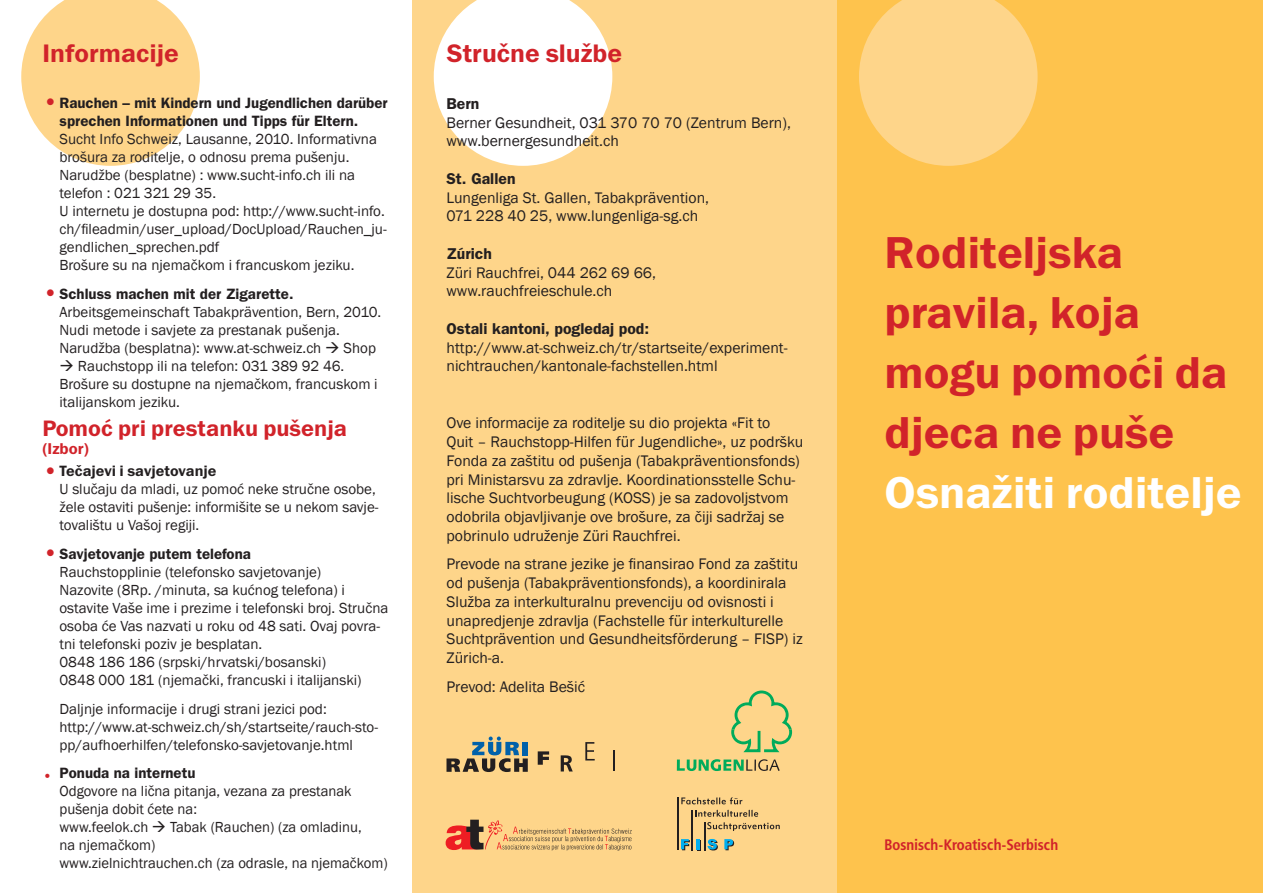
<style>
.page{position:relative;width:1263px;height:893px;background:#fff}
.page>*{position:absolute;margin:0;border:0;box-sizing:border-box;transform-origin:0 0}
.t1{font:45px/60px "Franklin Gothic Demi E";color:#d1232a}
.t2{font:45px "Franklin Gothic Demi E";color:#fff}
.t3{font:25.5px "Franklin Gothic Demi E";color:#d1232a}
.t4{font:22.5px "Franklin Gothic Demi E";color:#d1232a}
.t5{font:15.75px/18.8px "Franklin Gothic";color:#231f20}
.t6{font:600 15.75px "Franklin Gothic";color:#231f20}
.t7{font:15.75px "Franklin Gothic Demi E";color:#d1232a}
.t8{font:15px/18px "Franklin Gothic";color:#231f20}
.t9{font:600 15px/18px "Franklin Gothic";color:#231f20}
.t10{font:700 15px "Frutiger Condensed BQ";letter-spacing:.01em;color:#d1232a}
.t11{font:15px "Franklin Gothic Demi E";color:#231f20}
.s1{font-weight:400;font-size:24px;color:#d1232a}
.s2{font-size:24px;color:#d1232a}
.s3{font-weight:600}
.s4{font-family:"Franklin Gothic";font-size:24px;color:#d1232a}
.s5{color:#d1232a}
</style>
<div class="page">
<div style="left:412px;top:0;width:426px;height:893px;background:#fed58a"></div>
<div style="left:838px;top:0;width:425px;height:893px;background:#fec34d"></div>
<svg style="left:21px;top:0;width:179px;height:166px"></svg>
<svg style="left:434px;top:0;width:178px;height:166px"></svg>
<svg style="left:859px;top:0;width:178px;height:166px"></svg>
<svg style="left:614px;top:750px;width:1px;height:21px"></svg>
<svg style="left:538px;top:751px;width:11px;height:14px"></svg>
<svg style="left:585px;top:742px;width:10px;height:18px"></svg>
<svg style="left:561px;top:755px;width:12px;height:16px"></svg>
<svg style="left:446px;top:736px;width:82px;height:36px"></svg>
<svg style="left:677px;top:759px;width:103px;height:12px"></svg>
<svg style="left:731px;top:690px;width:61px;height:62px"></svg>
<svg style="left:446px;top:820px;width:186px;height:31px"></svg>
<hr style="left:678px;top:797px;width:1px;height:53px;background:#231f20">
<svg style="left:681px;top:797px;width:61px;height:7px"></svg>
<svg style="left:681px;top:810px;width:99px;height:40px"></svg>
<h2 class="t3" style="left:43px;top:38px;width:138px">Informacije</h2>
<p class="t9" style="left:60px;top:94px;width:329px;text-indent:-17px"><span class="s1">•</span>Rauchen – mit Kindern und Jugendlichen darüber sprechen Informationen und Tipps für Eltern.</p>
<p class="t8" style="left:60px;top:130px;width:329px">Sucht Info Schweiz, Lausanne, 2010. Informativna brošura za roditelje, o odnosu prema pušenju.<br>Narudžbe (besplatne) : www.sucht-info.ch ili na telefon : 021 321 29 35.<br>U internetu je dostupna pod: http://www.sucht-info. ch/fileadmin/user_upload/DocUpload/Rauchen_ju&shy;gendlichen_sprechen.pdf<br>Brošure su na njemačkom i francuskom jeziku.</p>
<p class="t8" style="left:60px;top:285px;width:323px;text-indent:-17px"><span class="s2">•</span><span class="s3">Schluss machen mit der Zigarette.<br></span>Arbeitsgemeinschaft Tabakprävention, Bern, 2010.<br>Nudi metode i savjete za prestanak pušenja.<br>Narudžba (besplatna): www.at-schweiz.ch → Shop</p>
<p class="t8" style="left:60px;top:357px;width:320px">→ Rauchstopp ili na telefon: 031 389 92 46.<br>Brošure su dostupne na njemačkom, francuskom i italijanskom jeziku.</p>
<h3 class="t4" style="left:43px;top:415px;width:306px">Pomoć pri prestanku pušenja</h3>
<p class="t7" style="left:43px;top:439px;width:48px">(Izbor)</p>
<p class="t11" style="left:43px;top:462px;width:175px"><span class="s4">•</span>Tečajevi i savjetovanje</p>
<p class="t8" style="left:60px;top:481px;width:321px">U slučaju da mladi, uz pomoć neke stručne osobe, žele ostaviti pušenje: informišite se u nekom savje&shy;tovalištu u Vašoj regiji.</p>
<p class="t8" style="left:60px;top:545px;width:330px;text-indent:-17px"><span class="s2">•</span><span class="s3">Savjetovanje putem telefona<br></span>Rauchstopplinie (telefonsko savjetovanje)<br>Nazovite (8Rp. /minuta, sa kućnog telefona) i ostavite Vaše ime i prezime i telefonski broj. Stručna osoba će Vas nazvati u roku od 48 sati. Ovaj povra&shy;tni telefonski poziv je besplatan.<br>0848 186 186 (srpski/hrvatski/bosanski)<br>0848 000 181 (njemački, francuski i italijanski)</p>
<p class="t8" style="left:60px;top:700px;width:320px">Daljnje informacije i drugi strani jezici pod: http://www.at-schweiz.ch/sh/startseite/rauch-sto&shy;pp/aufhoerhilfen/telefonsko-savjetovanje.html</p>
<p class="t8" style="left:60px;top:765px;width:330px;text-indent:-17px"><span class="s5">•</span> <span class="s3">Ponuda na internetu<br></span>Odgovore na lična pitanja, vezana za prestanak pušenja dobit ćete na:<br>www.feelok.ch → Tabak (Rauchen) (za omladinu,<br>na njemačkom)<br>www.zielnichtrauchen.ch (za odrasle, na njemačkom)</p>
<h2 class="t3" style="left:446px;top:38px;width:177px">Stručne službe</h2>
<p class="t6" style="left:446px;top:94px;width:34px">Bern</p>
<p class="t5" style="left:446px;top:113px;width:346px">Berner Gesundheit, 031 370 70 70 (Zentrum Bern), www.bernergesundheit.ch</p>
<p class="t6" style="left:446px;top:169px;width:70px">St. Gallen</p>
<p class="t5" style="left:446px;top:188px;width:264px">Lungenliga St. Gallen, Tabakprävention,<br>071 228 40 25, www.lungenliga-sg.ch</p>
<p class="t6" style="left:446px;top:244px;width:47px">Zúrich</p>
<p class="t5" style="left:446px;top:263px;width:211px">Züri Rauchfrei, 044 262 69 66, www.rauchfreieschule.ch</p>
<p class="t6" style="left:446px;top:319px;width:204px">Ostali kantoni, pogledaj pod:</p>
<p class="t5" style="left:446px;top:338px;width:343px">http://www.at-schweiz.ch/tr/startseite/experiment&shy;nichtrauchen/kantonale-fachstellen.html</p>
<p class="t5" style="left:446px;top:414px;width:358px">Ove informacije za roditelje su dio projekta «Fit to<br>Quit – Rauchstopp-Hilfen für Jugendliche», uz podršku Fonda za zaštitu od pušenja (Tabakpräventionsfonds) pri Ministarsvu za zdravlje. Koordinationsstelle Schu&shy;lische Suchtvorbeugung (KOSS) je sa zadovoljstvom odobrila objavljivanje ove brošure, za čiji sadržaj se pobrinulo udruženje Züri Rauchfrei.</p>
<p class="t5" style="left:446px;top:555px;width:358px">Prevode na strane jezike je finansirao Fond za zaštitu od pušenja (Tabakpräventionsfonds), a koordinirala Služba za interkulturalnu prevenciju od ovisnosti i unapredjenje zdravlja (Fachstelle für interkulturelle Suchtprävention und Gesundheitsförderung – FISP) iz Zürich-a.</p>
<p class="t5" style="left:446px;top:677px;width:140px">Prevod: Adelita Bešić</p>
<h1 class="t1" style="left:884px;top:223px;width:345px">Roditeljska pravila, koja mogu pomoći da djeca ne puše</h1>
<h1 class="t2" style="left:884px;top:465px;width:359px">Osnažiti roditelje</h1>
<p class="t10" style="left:884px;top:836px;width:175px">Bosnisch-Kroatisch-Serbisch</p>
</div>
